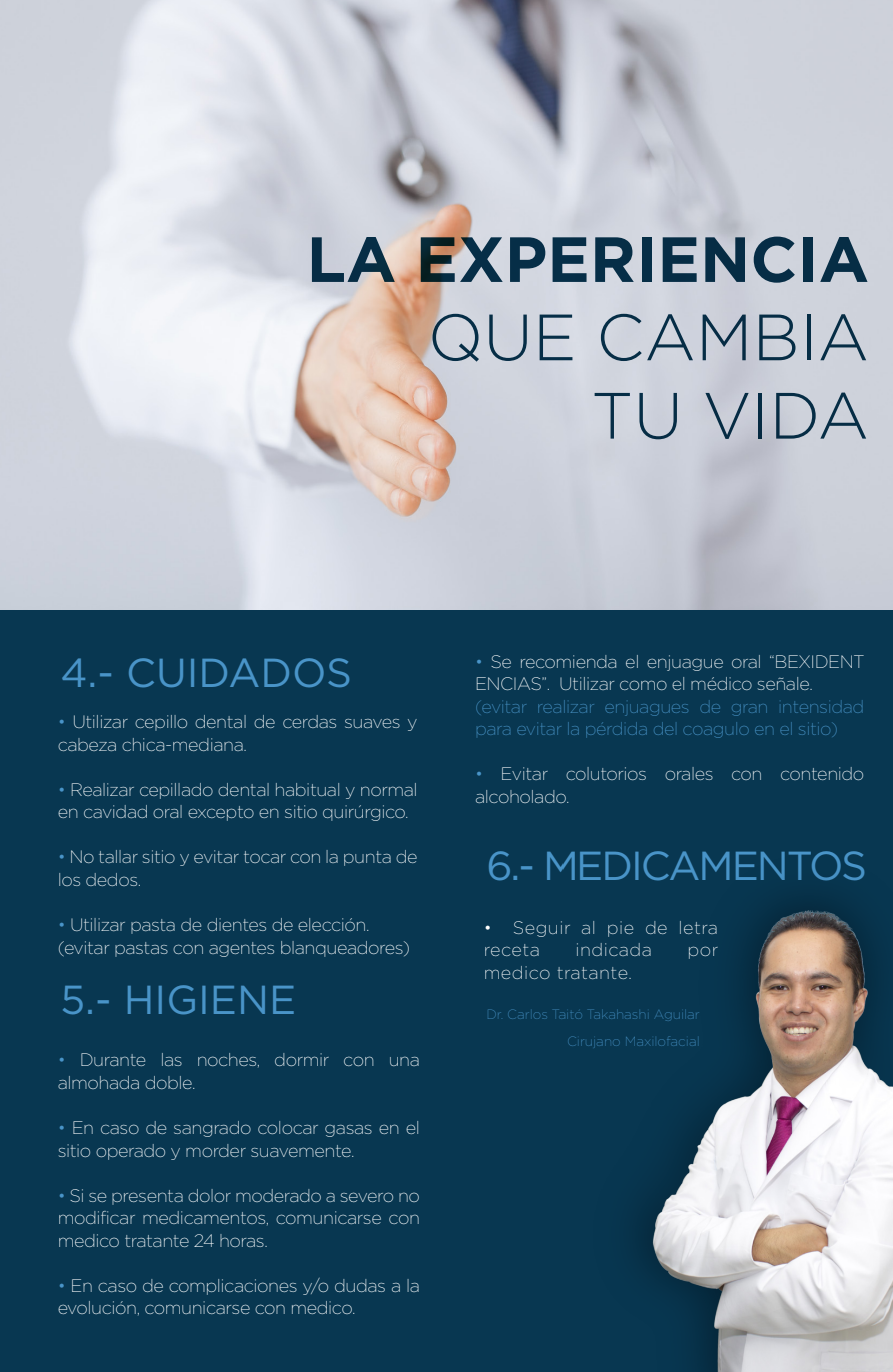
<style>
.page{position:relative;width:893px;height:1372px;background:#fff}
.page>*{position:absolute;margin:0;border:0;box-sizing:border-box;transform-origin:0 0}
.t1{font:300 65.25px/78.3px "Gotham";color:#083751;text-align:right}
.t2{font:700 63.68px "Gotham";color:#083751}
.t3{font:40.5px "Gotham";color:#4994c8}
.t4{font:40.5px "Gotham";letter-spacing:-.05em;color:#4994c8}
.t5{font:200 18px/22.5px "Gotham";letter-spacing:-.025em;color:#fff}
.t6{font:200 18px/22.5px "Gotham";letter-spacing:-.025em;color:#4994c8}
.t7{font:200 18px/22.5px "Gotham";letter-spacing:.025em;color:#fff}
.t8{font:200 13.5px/27px "Gotham";color:#4994c8;text-align:right}
.s1{color:#4994c8}
</style>
<div class="page">
<div style="left:0;top:0;width:893px;height:1371px;background:#083751"></div>
<img style="left:0;top:0;width:893px;height:609px">
<img style="left:649px;top:907px;width:244px;height:464px">
<h2 class="t2" style="left:307px;top:217px;width:564px">LA EXPERIENCIA</h2>
<h1 class="t1" style="left:428px;top:296px;width:443px">QUE CAMBIA<br>TU VIDA</h1>
<h3 class="t3" style="left:60px;top:647px;width:293px">4.- CUIDADOS</h3>
<p class="t5" style="left:58px;top:710px;width:361px"><span class="s1">•</span> Utilizar cepillo dental de cerdas suaves y cabeza chica-mediana.</p>
<p class="t5" style="left:58px;top:777px;width:362px"><span class="s1">•</span> Realizar cepillado dental habitual y normal en cavidad oral excepto en sitio quirúrgico.</p>
<p class="t5" style="left:58px;top:845px;width:361px"><span class="s1">•</span> No tallar sitio y evitar tocar con la punta de los dedos.</p>
<p class="t5" style="left:58px;top:912px;width:354px"><span class="s1">•</span> Utilizar pasta de dientes de elección. (evitar pastas con agentes blanqueadores)</p>
<h3 class="t3" style="left:60px;top:973px;width:237px">5.- HIGIENE</h3>
<p class="t5" style="left:58px;top:1048px;width:364px"><span class="s1">•</span> Durante las noches, dormir con una almohada doble.</p>
<p class="t5" style="left:58px;top:1115px;width:364px"><span class="s1">•</span> En caso de sangrado colocar gasas en el sitio operado y morder suavemente.</p>
<p class="t5" style="left:58px;top:1183px;width:364px;text-align:justify"><span class="s1">•</span> Si se presenta dolor moderado a severo no modificar medicamentos, comunicarse con medico tratante 24 horas.</p>
<p class="t5" style="left:58px;top:1273px;width:364px"><span class="s1">•</span> En caso de complicaciones y/o dudas a la evolución, comunicarse con medico.</p>
<p class="t5" style="left:475px;top:649px;width:391px"><span class="s1">•</span> Se recomienda el enjuague oral “BEXIDENT<br>ENCIAS”. Utilizar como el médico señale.</p>
<p class="t6" style="left:475px;top:694px;width:391px">(evitar realizar enjuagues de gran intensidad para evitar la pérdida del coagulo en el sitio)</p>
<p class="t5" style="left:475px;top:762px;width:391px"><span class="s1">•</span> Evitar colutorios orales con contenido alcoholado.</p>
<h3 class="t4" style="left:486px;top:839px;width:382px">6.- MEDICAMENTOS</h3>
<p class="t7" style="left:484px;top:915px;width:236px">• Seguir al pie de letra receta</p>
<p class="t7" style="left:575px;top:938px;width:78px">indicada</p>
<p class="t5" style="left:687px;top:938px;width:32px">por</p>
<p class="t7" style="left:484px;top:960px;width:150px">medico tratante.</p>
<p class="t8" style="left:486px;top:1000px;width:215px">Dr. Carlos Taitó Takahashi Aguilar<br>Cirujano Maxilofacial</p>
</div>
